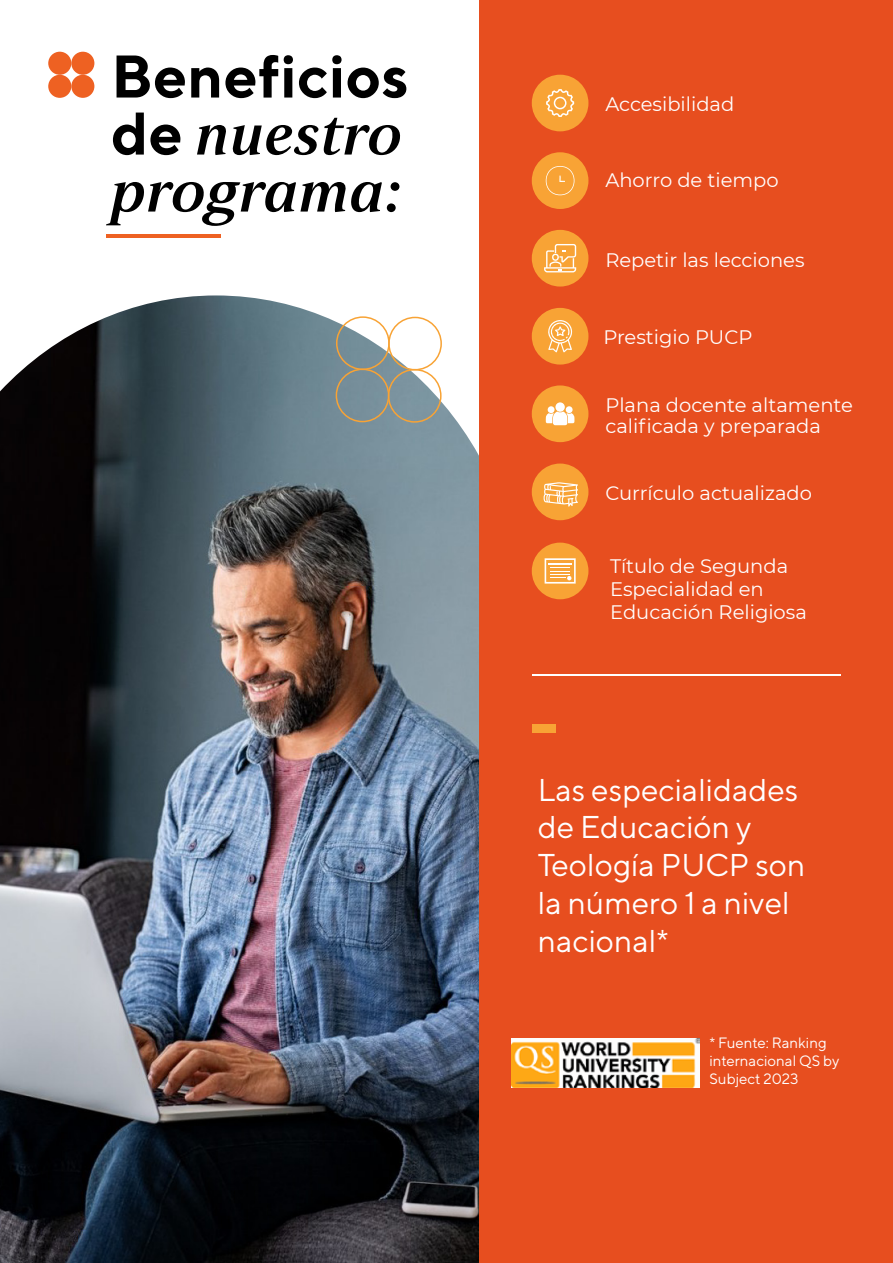
<style>
.page{position:relative;width:893px;height:1263px;background:#fff}
.page>*{position:absolute;margin:0;border:0;box-sizing:border-box;transform-origin:0 0}
.t1{font:60px/57px "Strato Pro Demi Bold It";letter-spacing:.005em;color:#000}
.t2{font:700 60px "TT Norms";letter-spacing:.005em;color:#000}
.t3{font:31.5px/37.8px "TT Norms";color:#fff}
.t4{font:19.5px/23.1px "Montserrat";color:#fff}
.t5{font:15px/18px "TT Norms";color:#fff}
.s1{font-family:"TT Norms";font-weight:700}
</style>
<div class="page">
<img style="left:0;top:295px;width:479px;height:968px">
<div style="left:479px;top:0;width:414px;height:1263px;background:#e74e1f"></div>
<div style="left:532px;top:724px;width:24px;height:8px;background:#f8a335"></div>
<div style="left:336px;top:316px;width:54px;height:54px;border:2px solid #f8a335;border-radius:50%"></div>
<div style="left:388px;top:317px;width:54px;height:53px;border:2px solid #f8a335;border-radius:50%"></div>
<div style="left:336px;top:368px;width:53px;height:54px;border:2px solid #f8a335;border-radius:50%"></div>
<div style="left:388px;top:369px;width:54px;height:54px;border:2px solid #f8a335;border-radius:50%"></div>
<div style="left:48px;top:52px;width:23px;height:23px;background:#ee6122;border-radius:50%"></div>
<div style="left:71px;top:52px;width:23px;height:23px;background:#ee6122;border-radius:50%"></div>
<div style="left:48px;top:75px;width:23px;height:23px;background:#ee6122;border-radius:50%"></div>
<div style="left:71px;top:75px;width:23px;height:23px;background:#ee6122;border-radius:50%"></div>
<div style="left:532px;top:385px;width:56px;height:57px;background:#f8a335;border-radius:50%"></div>
<svg style="left:555px;top:402px;width:10px;height:10px"></svg>
<svg style="left:546px;top:411px;width:28px;height:14px"></svg>
<div style="left:566px;top:406px;width:7px;height:7px;background:#fff;border-radius:50%"></div>
<div style="left:548px;top:406px;width:6px;height:7px;background:#fff;border-radius:50%"></div>
<div style="left:532px;top:308px;width:56px;height:57px;background:#f8a335;border-radius:50%"></div>
<svg style="left:548px;top:320px;width:24px;height:33px"></svg>
<div style="left:532px;top:75px;width:56px;height:56px;background:#f8a335;border-radius:50%"></div>
<svg style="left:546px;top:89px;width:29px;height:28px"></svg>
<div style="left:532px;top:230px;width:56px;height:57px;background:#f8a335;border-radius:50%"></div>
<svg style="left:544px;top:244px;width:32px;height:28px"></svg>
<div style="left:532px;top:463px;width:56px;height:57px;background:#f8a335;border-radius:50%"></div>
<svg style="left:544px;top:482px;width:34px;height:25px"></svg>
<div style="left:532px;top:543px;width:56px;height:56px;background:#f8a335;border-radius:50%"></div>
<svg style="left:545px;top:558px;width:31px;height:26px"></svg>
<div style="left:532px;top:152px;width:56px;height:57px;background:#f8a335;border-radius:50%"></div>
<svg style="left:545px;top:166px;width:30px;height:29px"></svg>
<hr style="left:107px;top:234px;width:114px;height:4px;background:#ee6122">
<hr style="left:532px;top:674px;width:309px;height:1px;background:#fff">
<img style="left:512px;top:1038px;width:187px;height:49px">
<h1 class="t2" style="left:111px;top:39px;width:299px">Beneficios</h1>
<h1 class="t1" style="left:111px;top:104px;width:293px"><span class="s1">de</span> nuestro programa:</h1>
<p class="t4" style="left:605px;top:92px;width:130px">Accesibilidad</p>
<p class="t4" style="left:605px;top:167px;width:175px">Ahorro de tiempo</p>
<p class="t4" style="left:605px;top:248px;width:201px">Repetir las lecciones</p>
<p class="t4" style="left:603px;top:325px;width:150px">Prestigio PUCP</p>
<p class="t4" style="left:605px;top:394px;width:249px;line-height:20.5px">Plana docente altamente calificada y preparada</p>
<p class="t4" style="left:605px;top:481px;width:208px">Currículo actualizado</p>
<p class="t4" style="left:610px;top:554px;width:198px">Título de Segunda<br>Especialidad en<br>Educación Religiosa</p>
<h2 class="t3" style="left:538px;top:770px;width:269px">Las especialidades de Educación y<br>Teología PUCP son la número 1 a nivel nacional*</h2>
<p class="t5" style="left:709px;top:1033px;width:132px">* Fuente: Ranking internacional QS by<br>Subject 2023</p>
</div>
